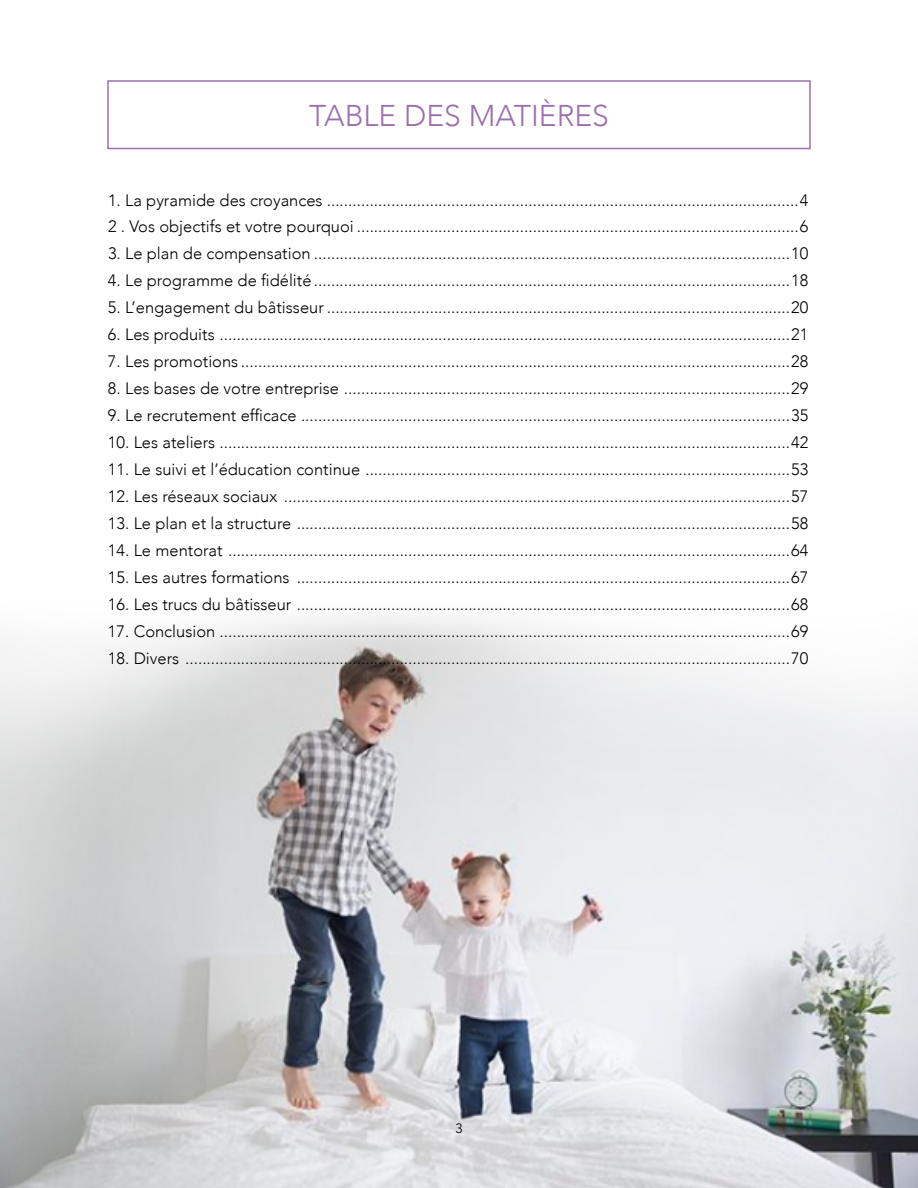
<style>
.page{position:relative;width:918px;height:1188px;background:#fff}
.page>*{position:absolute;margin:0;border:0;box-sizing:border-box;transform-origin:0 0}
.t1{font:300 30px "Avenir";color:#9c6fae}
.t2{font:300 16.5px/27px "Avenir";color:#000}
.t3{font:300 13.5px "Avenir";color:#000}
</style>
<div class="page">
<img style="left:0;top:615px;width:918px;height:573px">
<div style="left:107px;top:80px;width:704px;height:69px;border:2px solid #9c6fae"></div>
<h1 class="t1" style="left:309px;top:98px;width:301px">TABLE DES MATIÈRES</h1>
<p class="t2" style="left:108px;top:186px;width:702px">1. La pyramide des croyances ..............................................................................................................4<br>2 . Vos objectifs et votre pourquoi .......................................................................................................6</p>
<p class="t2" style="left:108px;top:240px;width:702px">3. Le plan de compensation ...............................................................................................................10</p>
<p class="t2" style="left:108px;top:267px;width:702px">4. Le programme de fidélité...............................................................................................................18</p>
<p class="t2" style="left:108px;top:294px;width:702px">5. L’engagement du bâtisseur ............................................................................................................20</p>
<p class="t2" style="left:108px;top:321px;width:702px">6. Les produits .....................................................................................................................................21</p>
<p class="t2" style="left:108px;top:348px;width:702px">7. Les promotions ................................................................................................................................28</p>
<p class="t2" style="left:108px;top:375px;width:702px">8. Les bases de votre entreprise ........................................................................................................29</p>
<p class="t2" style="left:108px;top:402px;width:702px">9. Le recrutement efficace ..................................................................................................................35</p>
<p class="t2" style="left:108px;top:429px;width:702px">10. Les ateliers .....................................................................................................................................42</p>
<p class="t2" style="left:108px;top:456px;width:702px">11. Le suivi et l’éducation continue ...................................................................................................53</p>
<p class="t2" style="left:108px;top:483px;width:702px">12. Les réseaux sociaux ......................................................................................................................57</p>
<p class="t2" style="left:108px;top:510px;width:702px">13. Le plan et la structure ...................................................................................................................58</p>
<p class="t2" style="left:108px;top:537px;width:702px">14. Le mentorat ...................................................................................................................................64</p>
<p class="t2" style="left:108px;top:564px;width:702px">15. Les autres formations ...................................................................................................................67</p>
<p class="t2" style="left:108px;top:591px;width:702px">16. Les trucs du bâtisseur ...................................................................................................................68</p>
<p class="t2" style="left:108px;top:618px;width:702px">17. Conclusion .....................................................................................................................................69</p>
<p class="t2" style="left:108px;top:645px;width:702px">18. Divers .............................................................................................................................................70</p>
<p class="t3" style="left:455px;top:1121px;width:9px">3</p>
</div>
